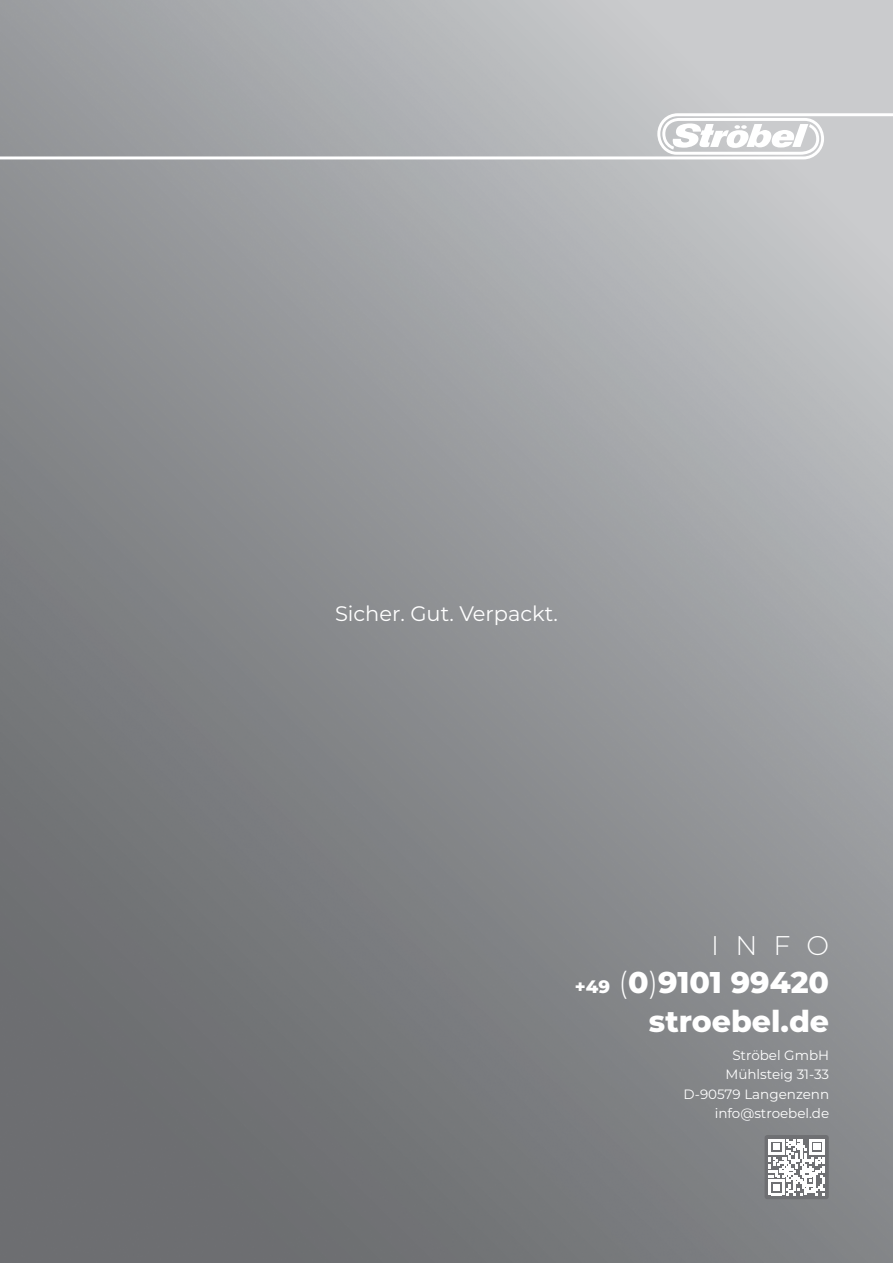
<style>
.page{position:relative;width:893px;height:1263px;background:#fff}
.page>*{position:absolute;margin:0;border:0;box-sizing:border-box;transform-origin:0 0}
.t1{font:800 30px "Montserrat";color:#fff}
.PageHead_-_Thin{font:300 27px "Montserrat";color:#fff}
.Text_Standard_White{font:21px "Montserrat";color:#fff}
.Text_Standard_White-2{font:13.5px "Montserrat";color:#fff}
.s1{font-size:18px}
.s2{font-weight:300}
</style>
<div class="page">
<div style="left:0;top:0;width:893px;height:1263px;background:#6f7073;opacity:.15"></div>
<svg style="left:0;top:113px;width:893px;height:46px;background:#b9babd"></svg>
<div style="left:765px;top:1135px;width:64px;height:64px;background:#6f7073;border-radius:3px"></div>
<svg style="left:769px;top:1139px;width:56px;height:56px"></svg>
<p class="Text_Standard_White" style="left:335px;top:599px;width:224px">Sicher. Gut. Verpackt.</p>
<p class="PageHead_-_Thin" style="left:711px;top:927px;width:119px">INFO</p>
<p class="t1" style="left:575px;top:960px;width:256px"><span class="s1">+49</span> <span class="s2">(</span>0<span class="s2">)</span>9101 99420</p>
<p class="t1" style="left:649px;top:999px;width:182px">stroebel.de</p>
<p class="Text_Standard_White-2" style="left:732px;top:1045px;width:98px">Ströbel GmbH</p>
<p class="Text_Standard_White-2" style="left:725px;top:1065px;width:105px">Mühlsteig 31-33</p>
<p class="Text_Standard_White-2" style="left:684px;top:1084px;width:147px">D-90579 Langenzenn</p>
<p class="Text_Standard_White-2" style="left:715px;top:1104px;width:116px">info@stroebel.de</p>
</div>
